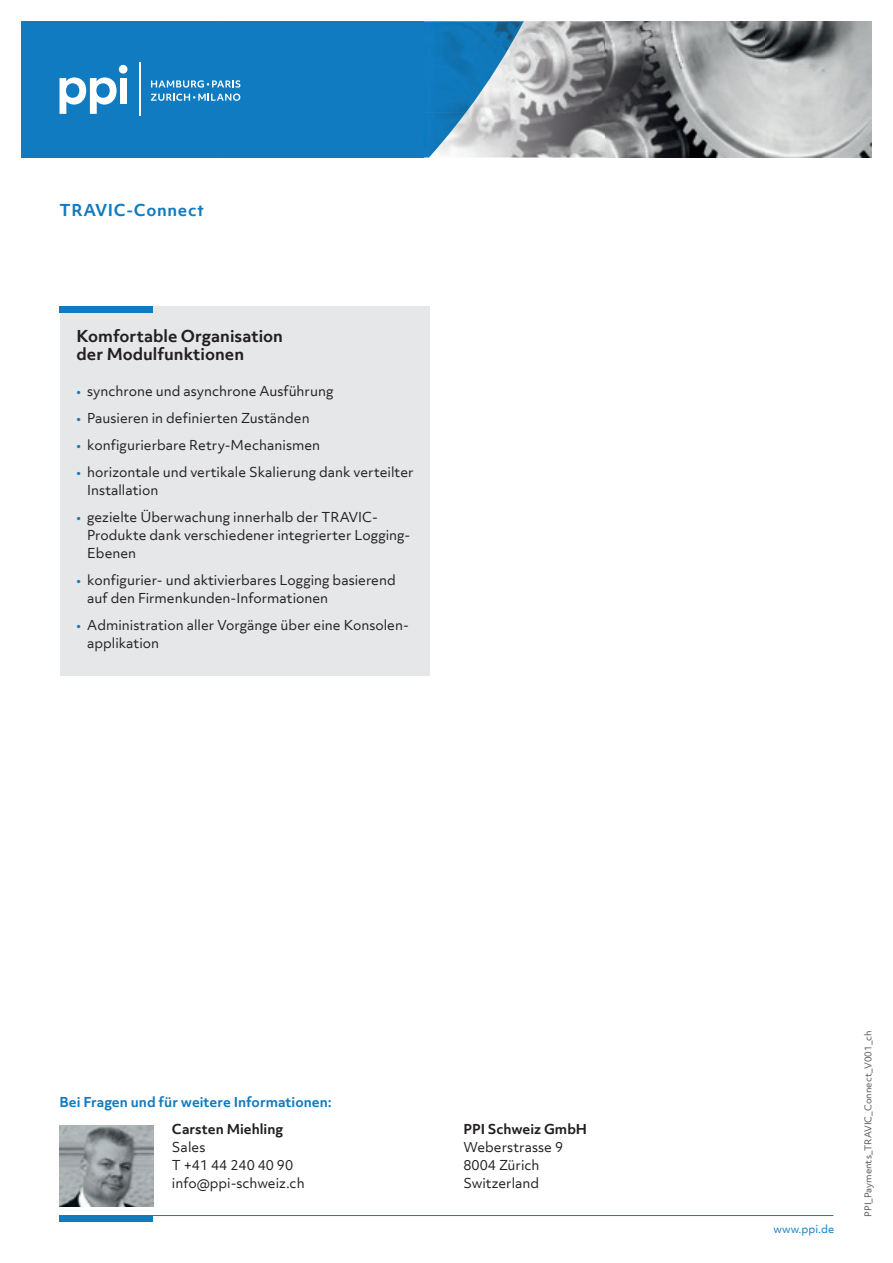
<style>
.page{position:relative;width:893px;height:1263px;background:#fff}
.page>*{position:absolute;margin:0;border:0;box-sizing:border-box;transform-origin:0 0}
.t1{font:700 15.75px/18px "Objektiv Mk 3";color:#231f20}
.t2{font:700 15.75px "Objektiv Mk 1";letter-spacing:.04em;color:#107bc1}
.t3{font:13.2px/18px "Objektiv Mk 3";color:#231f20}
.t4{font:700 13.2px "Objektiv Mk 3";color:#107bc1}
.t5{font:700 13.2px "Objektiv Mk 3";color:#231f20}
.t6{font:10.5px "Objektiv Mk 3";color:#107bc1}
.t7{font:9px "Objektiv Mk 3";color:#57585a}
.s1{color:#107bc1}
</style>
<div class="page">
<img style="left:466px;top:21px;width:406px;height:137px">
<div style="left:21px;top:21px;width:402px;height:137px;background:#107bc1"></div>
<img style="left:423px;top:21px;width:101px;height:91px">
<img style="left:423px;top:112px;width:43px;height:46px">
<img style="left:60px;top:1125px;width:93px;height:81px">
<div style="left:60px;top:1215px;width:93px;height:6px;background:#107bc1"></div>
<hr style="left:60px;top:1215px;width:773px;height:1px;background:#107bc1">
<div style="left:60px;top:306px;width:369px;height:369px;background:#e6e7e9"></div>
<div style="left:60px;top:306px;width:93px;height:6px;background:#107bc1"></div>
<div style="left:120px;top:78px;width:7px;height:26px;background:#fff"></div>
<div style="left:119px;top:65px;width:8px;height:9px;background:#fff;border-radius:50%"></div>
<svg style="left:60px;top:77px;width:57px;height:37px"></svg>
<hr style="left:139px;top:62px;width:2px;height:54px;background:#fff">
<svg style="left:151px;top:80px;width:89px;height:8px"></svg>
<svg style="left:151px;top:94px;width:89px;height:7px"></svg>
<p class="t2" style="left:60px;top:199px;width:146px">TRAVIC-Connect</p>
<p class="t1" style="left:77px;top:327px;width:208px">Komfortable Organisation der Modulfunktionen</p>
<p class="t3" style="left:77px;top:382px;width:258px"><span class="s1">•</span> synchrone und asynchrone Ausführung</p>
<p class="t3" style="left:77px;top:409px;width:235px"><span class="s1">•</span> Pausieren in definierten Zuständen</p>
<p class="t3" style="left:77px;top:436px;width:245px"><span class="s1">•</span> konfigurierbare Retry-Mechanismen</p>
<p class="t3" style="left:87px;top:463px;width:328px;text-indent:-11px"><span class="s1">•</span> horizontale und vertikale Skalierung dank verteilter<br>Installation</p>
<p class="t3" style="left:87px;top:508px;width:325px;text-indent:-11px"><span class="s1">•</span> gezielte Überwachung innerhalb der TRAVIC-<br>Produkte dank verschiedener integrierter Logging-<br>Ebenen</p>
<p class="t3" style="left:87px;top:571px;width:310px;text-indent:-11px"><span class="s1">•</span> konfigurier- und aktivierbares Logging basierend auf den Firmenkunden-Informationen</p>
<p class="t3" style="left:87px;top:616px;width:323px;text-indent:-11px"><span class="s1">•</span> Administration aller Vorgänge über eine Konsolen&shy;applikation</p>
<p class="t4" style="left:60px;top:1093px;width:274px">Bei Fragen und für weitere Informationen:</p>
<p class="t5" style="left:172px;top:1120px;width:113px">Carsten Miehling</p>
<p class="t3" style="left:172px;top:1138px;width:134px">Sales<br>T +41 44 240 40 90 info@ppi-schweiz.ch</p>
<p class="t5" style="left:463px;top:1120px;width:125px">PPI Schweiz GmbH</p>
<p class="t3" style="left:463px;top:1138px;width:101px">Weberstrasse 9<br>8004 Zürich<br>Switzerland</p>
<p class="t6" style="left:773px;top:1222px;width:62px">www.ppi.de</p>
<p class="t7" style="left:862px;top:1217px;width:188px;rotate:-90deg">PPI_Payments_TRAVIC_Connect_V001_ch</p>
</div>
